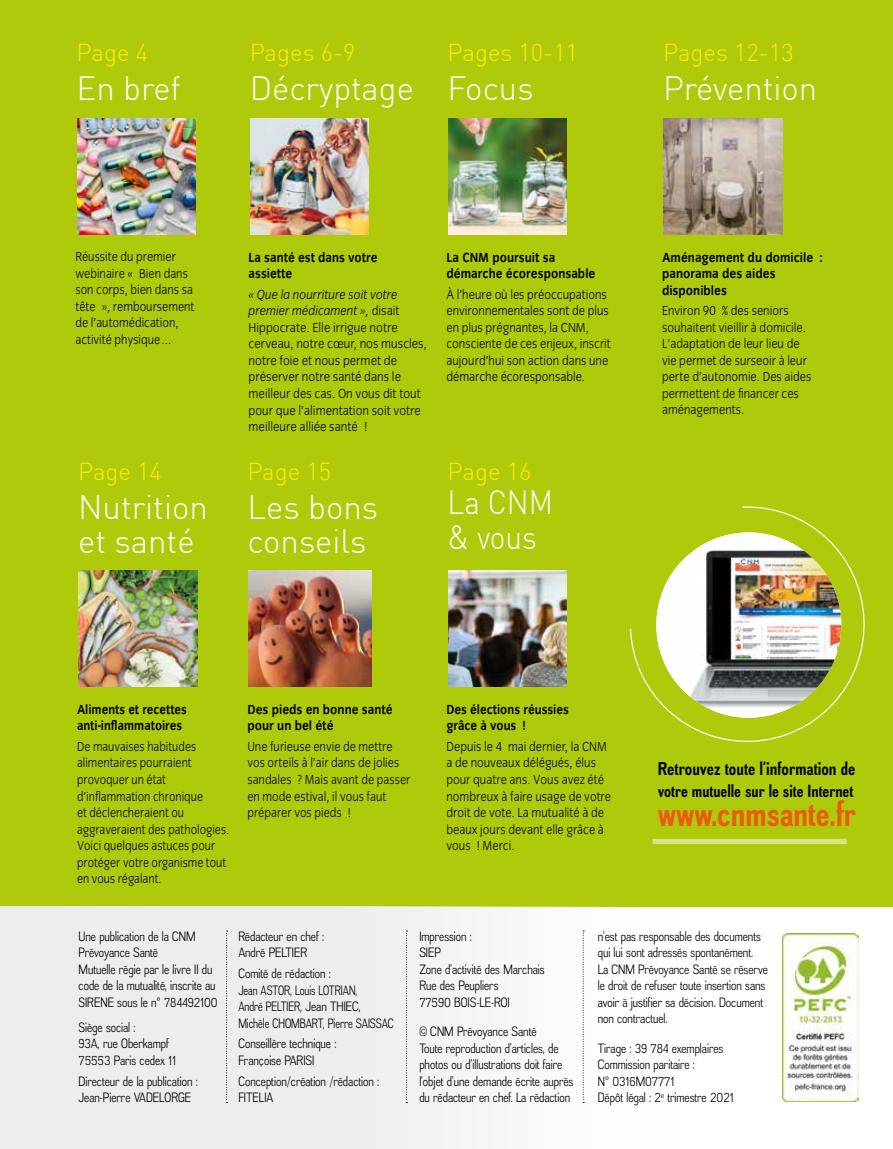
<style>
.page{position:relative;width:893px;height:1149px;background:#fff}
.page>*{position:absolute;margin:0;border:0;box-sizing:border-box;transform-origin:0 0}
.t1{font:700 35.25px "Akazan";color:#ea5b0b}
.t2{font:300 33px/34.5px "DIN";color:#fff}
.t3{font:300 33px/34.5px "DIN";color:#fff;scale:.9 1}
.t4{font:300 24px "DIN";color:#ffed00}
.t5{font:700 18.45px "Akazan";color:#000}
.t6{font:700 17.4px "Akazan";color:#000}
.t7{font:13.5px/16.5px "Akazan Bk";color:#000}
.t8{font:13.5px/16.5px "Congress Sans Light Std";color:#000;scale:.9 1}
.t9{font:13.5px/16.5px "Congress Sans Light Std";color:#000;scale:.92 1}
.t10{font:13.5px/16.5px "Congress Sans Light Std";color:#000;scale:.89 1}
.t11{font:13.5px/16.5px "Congress Sans Light Std";color:#000;scale:.87 1}
.t12{font:700 13.5px/16.5px "Congress Sans Std";color:#000;scale:.9 1}
.t13{font:700 13.5px/16.5px "Congress Sans Std";color:#000;scale:.87 1}
.t14{font:700 13.5px/16.5px "Congress Sans Std";color:#000;scale:.88 1}
.t15{font:700 13.5px/16.5px "Congress Sans Std";color:#000;scale:.89 1}
.s1{font-style:italic}
</style>
<div class="page">
<div style="left:0;top:0;width:893px;height:906px;background:#afca0b"></div>
<div style="left:0;top:906px;width:681px;height:242px;background:linear-gradient(to right,#e8e8e8,#fcfcfc)"></div>
<img style="left:77px;top:118px;width:119px;height:116px">
<img style="left:250px;top:118px;width:119px;height:116px">
<img style="left:448px;top:118px;width:119px;height:116px">
<img style="left:664px;top:118px;width:118px;height:116px">
<img style="left:79px;top:570px;width:118px;height:116px">
<div style="left:652px;top:838px;width:195px;height:5px;background:#d6e484"></div>
<img style="left:448px;top:570px;width:119px;height:116px">
<img style="left:249px;top:570px;width:122px;height:116px">
<svg style="left:226px;top:930px;width:2px;height:172px"></svg>
<svg style="left:406px;top:930px;width:1px;height:172px"></svg>
<svg style="left:583px;top:930px;width:1px;height:172px"></svg>
<svg style="left:629px;top:506px;width:236px;height:236px"></svg>
<img style="left:664px;top:532px;width:177px;height:185px">
<img style="left:782px;top:933px;width:77px;height:167px">
<h3 class="t4" style="left:77px;top:37px;width:73px">Page 4</h3>
<h2 class="t2" style="left:77px;top:70px;width:106px">En bref</h2>
<h3 class="t4" style="left:250px;top:37px;width:107px">Pages 6-9</h3>
<h2 class="t2" style="left:250px;top:70px;width:166px">Décryptage</h2>
<h3 class="t4" style="left:448px;top:37px;width:132px">Pages 10-11</h3>
<h2 class="t2" style="left:448px;top:70px;width:88px">Focus</h2>
<h3 class="t4" style="left:663px;top:37px;width:132px">Pages 12-13</h3>
<h2 class="t2" style="left:663px;top:70px;width:156px">Prévention</h2>
<p class="t10" style="left:75px;top:249px;width:135px">Réussite du premier webinaire « Bien dans son corps, bien dans sa tête », remboursement de l’automédication, activité physique…</p>
<p class="t15" style="left:249px;top:249px;width:147px">La santé est dans votre assiette</p>
<p class="t9" style="left:249px;top:286px;width:195px"><span class="s1">« Que la nourriture soit votre premier médicament »,</span> disait<br>Hippocrate. Elle irrigue notre cerveau, notre cœur, nos muscles, notre foie et nous permet de préserver notre santé dans le meilleur des cas. On vous dit tout pour que l’alimentation soit votre meilleure alliée santé !</p>
<h3 class="t4" style="left:78px;top:456px;width:85px">Page 14</h3>
<h2 class="t2" style="left:78px;top:489px;width:131px">Nutrition et santé</h2>
<h3 class="t4" style="left:247px;top:456px;width:85px">Page 15</h3>
<h2 class="t2" style="left:247px;top:489px;width:132px">Les bons conseils</h2>
<p class="t12" style="left:446px;top:249px;width:167px">La CNM poursuit sa démarche écoresponsable</p>
<p class="t8" style="left:446px;top:286px;width:184px">À l’heure où les préoccupations environnementales sont de plus en plus prégnantes, la CNM, consciente de ces enjeux, inscrit aujourd’hui son action dans une démarche écoresponsable.</p>
<h3 class="t4" style="left:448px;top:456px;width:85px">Page 16</h3>
<h2 class="t3" style="left:448px;top:485px;width:119px">La CNM &amp; vous</h2>
<p class="t12" style="left:662px;top:249px;width:180px">Aménagement du domicile : panorama des aides disponibles</p>
<p class="t8" style="left:662px;top:303px;width:168px">Environ 90 % des seniors souhaitent vieillir à domicile.<br>L’adaptation de leur lieu de vie permet de surseoir à leur perte d’autonomie. Des aides permettent de financer ces aménagements.</p>
<p class="t13" style="left:77px;top:700px;width:128px">Aliments et recettes anti-inflammatoires</p>
<p class="t11" style="left:77px;top:738px;width:176px">De mauvaises habitudes alimentaires pourraient provoquer un état d’inflammation chronique<br>et déclencheraient ou aggraveraient des pathologies.<br>Voici quelques astuces pour protéger votre organisme tout en vous régalant.</p>
<p class="t12" style="left:247px;top:700px;width:163px">Des pieds en bonne santé pour un bel été</p>
<p class="t10" style="left:247px;top:738px;width:185px">Une furieuse envie de mettre vos orteils à l’air dans de jolies sandales ? Mais avant de passer en mode estival, il vous faut préparer vos pieds !</p>
<p class="t14" style="left:446px;top:700px;width:141px">Des élections réussies grâce à vous !</p>
<p class="t8" style="left:446px;top:738px;width:184px">Depuis le 4 mai dernier, la CNM a de nouveaux délégués, élus pour quatre ans. Vous avez été nombreux à faire usage de votre droit de vote. La mutualité à de beaux jours devant elle grâce à vous ! Merci.</p>
<h3 class="t5" style="left:658px;top:758px;width:199px">Retrouvez toute l’information de</h3>
<p class="t6" style="left:658px;top:781px;width:197px">votre mutuelle sur le site Internet</p>
<h1 class="t1" style="left:658px;top:794px;width:200px">www.cnmsante.fr</h1>
<p class="t7" style="left:79px;top:927px;width:141px">Une publication de la CNM<br>Prévoyance Santé<br>Mutuelle régie par le livre II du code de la mutualité, inscrite au<br>SIRENE sous le n° 784492100</p>
<p class="t7" style="left:79px;top:1018px;width:99px">Siège social :<br>93A, rue Oberkampf<br>75553 Paris cedex 11</p>
<p class="t7" style="left:79px;top:1072px;width:121px">Directeur de la publication :<br>Jean-Pierre VADELORGE</p>
<p class="t7" style="left:238px;top:927px;width:87px">Rédacteur en chef :<br>André PELTIER</p>
<p class="t7" style="left:238px;top:965px;width:157px">Comité de rédaction :<br>Jean ASTOR, Louis LOTRIAN,<br>André PELTIER, Jean THIEC,<br>Michèle CHOMBART, Pierre SAISSAC</p>
<p class="t7" style="left:238px;top:1035px;width:100px">Conseillère technique :<br>Françoise PARISI</p>
<p class="t7" style="left:238px;top:1072px;width:142px">Conception/création /rédaction :<br>FITELIA</p>
<p class="t7" style="left:419px;top:927px;width:127px">Impression :<br>SIEP<br>Zone d’activité des Marchais<br>Rue des Peupliers<br>77590 BOIS-LE-ROI</p>
<p class="t7" style="left:419px;top:1023px;width:156px">© CNM Prévoyance Santé<br>Toute reproduction d’articles, de photos ou d’illustrations doit faire l’objet d’une demande écrite auprès du rédacteur en chef. La rédaction</p>
<p class="t7" style="left:598px;top:927px;width:172px">n’est pas responsable des documents qui lui sont adressés spontanément.<br>La CNM Prévoyance Santé se réserve le droit de refuser toute insertion sans avoir à justifier sa décision. Document non contractuel.</p>
<p class="t7" style="left:598px;top:1039px;width:137px">Tirage : 39 784 exemplaires<br>Commission paritaire :<br>N° 0316M07771<br>Dépôt légal : 2<sup>e</sup> trimestre 2021</p>
</div>
